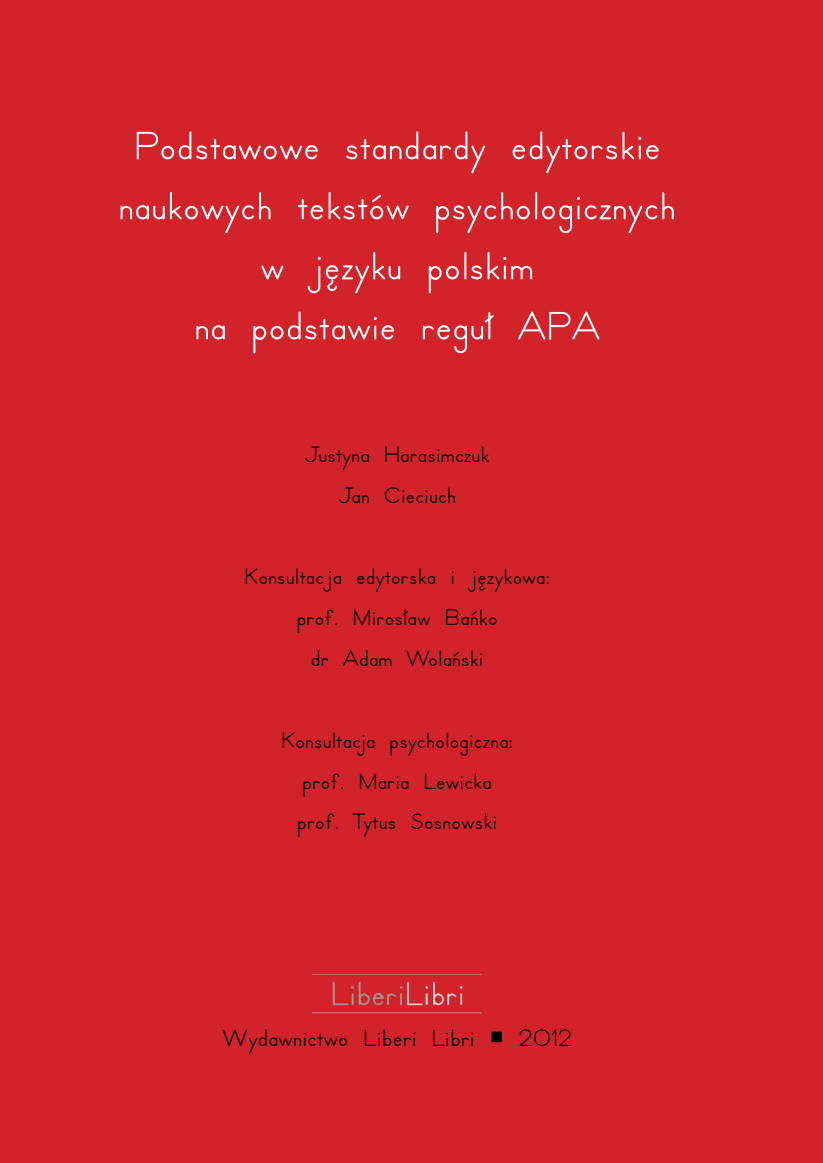
<style>
.page{position:relative;width:823px;height:1163px;background:#fff}
.page>*{position:absolute;margin:0;border:0;box-sizing:border-box;transform-origin:0 0}
.t1{font:60px/60px "Lets Tracebasic";color:#fff;text-align:center}
.t2{font:36px "Lets Tracebasic";color:#000}
.t3{font:34px/40.8px "Lets Tracebasic";color:#000;text-align:center}
.s1{font-family:"Minion Pro";font-weight:700;font-stretch:condensed}
</style>
<div class="page">
<div style="left:0;top:0;width:822px;height:1162px;background:#d2232a"></div>
<img style="left:311px;top:974px;width:171px;height:40px">
<h1 class="t1" style="left:118px;top:115px;width:558px">Podstawowe standardy edytorskie naukowych tekstów psychologicznych w języku polskim<br>na podstawie reguł APA</h1>
<p class="t3" style="left:304px;top:433px;width:186px">Justyna Harasimczuk<br>Jan Cieciuch</p>
<p class="t3" style="left:244px;top:555px;width:307px">Konsultacja edytorska i językowa: prof. Mirosław Bańko<br>dr Adam Wolański</p>
<p class="t3" style="left:281px;top:719px;width:234px">Konsultacja psychologiczna: prof. Maria Lewicka prof. Tytus Sosnowski</p>
<p class="t2" style="left:222px;top:1018px;width:350px">Wydawnictwo Liberi Libri <span class="s1">■</span> 2012</p>
</div>
